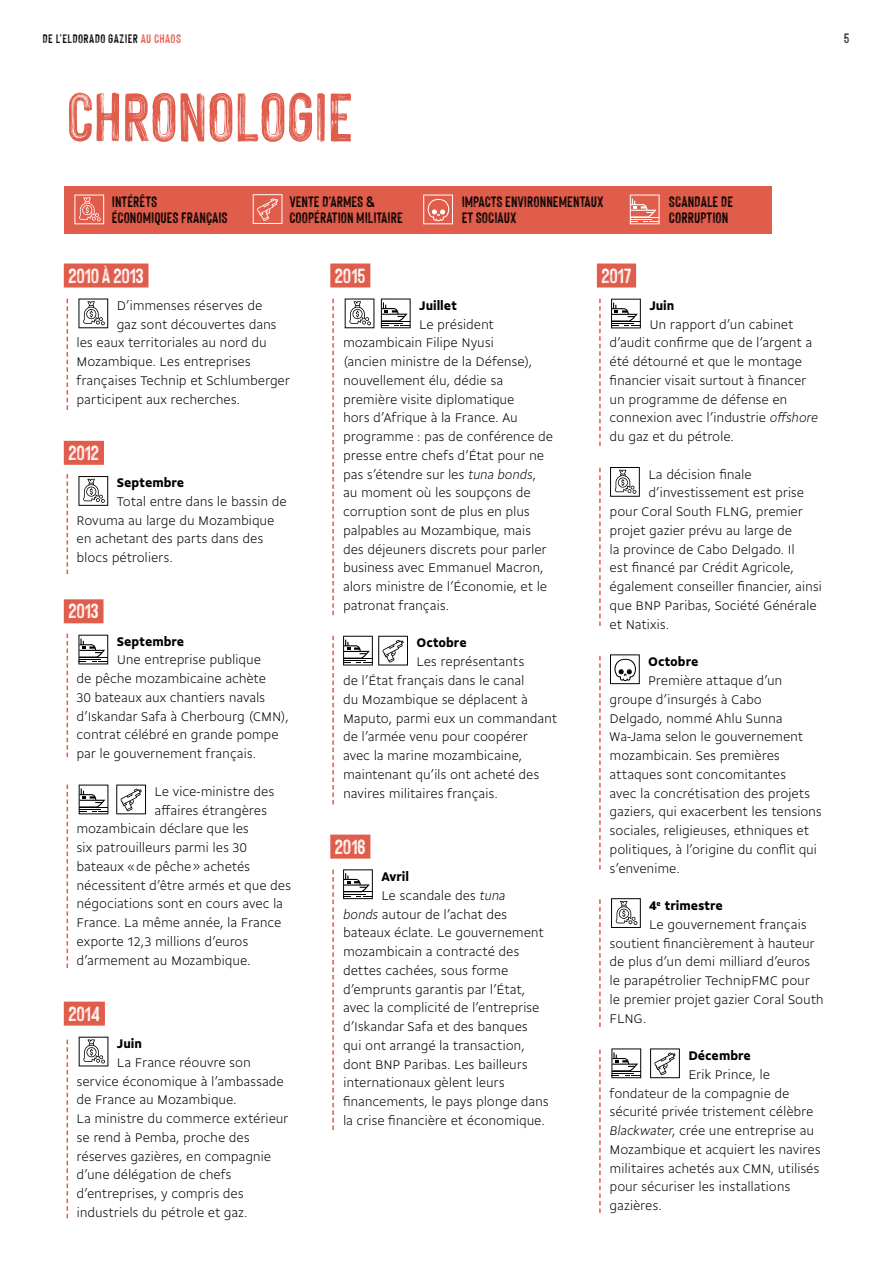
<style>
.page{position:relative;width:893px;height:1263px;background:#fff}
.page>*{position:absolute;margin:0;border:0;box-sizing:border-box;transform-origin:0 0}
.t1{font:75px "Hackney Vector";letter-spacing:-.01em;color:#e05c4b}
.t2{font:22.5px "Hackney Vector";letter-spacing:-.02em;color:#fff}
.t3{font:16.5px/16.5px "Hackney Vector";color:#000}
.t4{font:15px "Hackney Vector";color:#2a3342}
.t5{font:300 13.5px/18.8px "Gemeli";letter-spacing:-.015em;color:#000}
.t6{font:900 13.5px "Gemeli";letter-spacing:-.005em;color:#000}
.t7{font:13.5px "Hackney Vector";letter-spacing:.025em;color:#000}
.s1{color:#e05c4b}
.s2{font-style:italic}
</style>
<div class="page">
<div style="left:65px;top:186px;width:707px;height:48px;background:#e05c4b"></div>
<div style="left:64px;top:263px;width:85px;height:24px;background:#e05c4b"></div>
<div style="left:64px;top:441px;width:40px;height:24px;background:#e05c4b"></div>
<div style="left:64px;top:599px;width:40px;height:24px;background:#e05c4b"></div>
<div style="left:64px;top:1002px;width:41px;height:24px;background:#e05c4b"></div>
<div style="left:330px;top:263px;width:40px;height:24px;background:#e05c4b"></div>
<div style="left:330px;top:834px;width:40px;height:24px;background:#e05c4b"></div>
<div style="left:597px;top:263px;width:39px;height:24px;background:#e05c4b"></div>
<svg style="left:74px;top:195px;width:30px;height:29px"></svg>
<svg style="left:253px;top:194px;width:29px;height:30px"></svg>
<svg style="left:423px;top:195px;width:30px;height:29px"></svg>
<svg style="left:630px;top:195px;width:30px;height:29px"></svg>
<svg style="left:78px;top:298px;width:30px;height:30px"></svg>
<svg style="left:78px;top:476px;width:30px;height:30px"></svg>
<svg style="left:78px;top:635px;width:30px;height:29px"></svg>
<svg style="left:79px;top:784px;width:29px;height:30px"></svg>
<svg style="left:116px;top:784px;width:30px;height:30px"></svg>
<svg style="left:79px;top:1037px;width:29px;height:29px"></svg>
<svg style="left:345px;top:298px;width:29px;height:30px"></svg>
<svg style="left:381px;top:298px;width:30px;height:30px"></svg>
<svg style="left:343px;top:636px;width:65px;height:29px"></svg>
<svg style="left:343px;top:869px;width:30px;height:30px"></svg>
<svg style="left:611px;top:299px;width:30px;height:29px"></svg>
<svg style="left:610px;top:467px;width:30px;height:30px"></svg>
<svg style="left:610px;top:654px;width:30px;height:30px"></svg>
<svg style="left:611px;top:898px;width:30px;height:30px"></svg>
<svg style="left:611px;top:1048px;width:30px;height:30px"></svg>
<svg style="left:650px;top:1048px;width:30px;height:30px"></svg>
<svg style="left:67px;top:299px;width:1px;height:111px"></svg>
<svg style="left:67px;top:474px;width:1px;height:100px"></svg>
<svg style="left:67px;top:633px;width:1px;height:124px"></svg>
<svg style="left:67px;top:784px;width:1px;height:184px"></svg>
<svg style="left:67px;top:1040px;width:1px;height:178px"></svg>
<svg style="left:332px;top:299px;width:2px;height:316px"></svg>
<svg style="left:332px;top:636px;width:2px;height:168px"></svg>
<svg style="left:332px;top:870px;width:2px;height:260px"></svg>
<svg style="left:599px;top:299px;width:2px;height:147px"></svg>
<svg style="left:599px;top:468px;width:2px;height:158px"></svg>
<svg style="left:599px;top:656px;width:2px;height:214px"></svg>
<svg style="left:599px;top:899px;width:2px;height:128px"></svg>
<svg style="left:599px;top:1049px;width:2px;height:164px"></svg>
<p class="t7" style="left:43px;top:31px;width:140px">DE L’ELDORADO GAZIER <span class="s1">AU CHAOS</span></p>
<p class="t4" style="left:844px;top:30px;width:7px">5</p>
<h1 class="t1" style="left:66px;top:76px;width:289px">CHRONOLOGIE</h1>
<p class="t3" style="left:112px;top:193px;width:117px">INTÉRÊTS<br>ÉCONOMIQUES FRANÇAIS</p>
<p class="t3" style="left:289px;top:193px;width:115px">VENTE D’ARMES &amp;<br>COOPÉRATION MILITAIRE</p>
<p class="t3" style="left:462px;top:193px;width:143px">IMPACTS ENVIRONNEMENTAUX<br>ET SOCIAUX</p>
<p class="t3" style="left:669px;top:193px;width:66px">SCANDALE DE<br>CORRUPTION</p>
<h2 class="t2" style="left:68px;top:263px;width:77px">2010 À 2013</h2>
<p class="t5" style="left:117px;top:295px;width:147px">D’immenses réserves de</p>
<p class="t5" style="left:117px;top:314px;width:161px">gaz sont découvertes dans</p>
<p class="t5" style="left:77px;top:333px;width:192px">les eaux territoriales au nord du</p>
<p class="t5" style="left:77px;top:351px;width:176px">Mozambique. Les entreprises</p>
<p class="t5" style="left:77px;top:370px;width:215px">françaises Technip et Schlumberger</p>
<p class="t5" style="left:77px;top:389px;width:165px">participent aux recherches.</p>
<h2 class="t2" style="left:68px;top:440px;width:33px">2012</h2>
<p class="t6" style="left:117px;top:473px;width:69px">Septembre</p>
<p class="t5" style="left:77px;top:491px;width:212px;text-indent:40px">Total entre dans le bassin de<br>Rovuma au large du Mozambique en achetant des parts dans des blocs pétroliers.</p>
<h2 class="t2" style="left:68px;top:599px;width:32px">2013</h2>
<p class="t6" style="left:117px;top:632px;width:69px">Septembre</p>
<p class="t5" style="left:77px;top:650px;width:214px;text-indent:40px">Une entreprise publique<br>de pêche mozambicaine achète<br>30 bateaux aux chantiers navals d’Iskandar Safa à Cherbourg (CMN), contrat célébré en grande pompe par le gouvernement français.</p>
<p class="t5" style="left:155px;top:781px;width:121px">Le vice-ministre des</p>
<p class="t5" style="left:155px;top:800px;width:114px">affaires étrangères</p>
<p class="t5" style="left:77px;top:818px;width:174px">mozambicain déclare que les</p>
<p class="t5" style="left:77px;top:837px;width:172px">six patrouilleurs parmi les 30</p>
<p class="t5" style="left:77px;top:856px;width:175px">bateaux « de pêche » achetés</p>
<p class="t5" style="left:77px;top:875px;width:216px">nécessitent d’être armés et que des</p>
<p class="t5" style="left:77px;top:893px;width:208px">négociations sont en cours avec la</p>
<p class="t5" style="left:77px;top:912px;width:207px">France. La même année, la France</p>
<p class="t5" style="left:77px;top:931px;width:173px">exporte 12,3 millions d’euros</p>
<p class="t5" style="left:77px;top:950px;width:176px">d’armement au Mozambique.</p>
<h2 class="t2" style="left:68px;top:1001px;width:34px">2014</h2>
<p class="t6" style="left:117px;top:1034px;width:27px">Juin</p>
<p class="t5" style="left:77px;top:1052px;width:213px;text-indent:40px">La France réouvre son service économique à l’ambassade de France au Mozambique.<br>La ministre du commerce extérieur se rend à Pemba, proche des réserves gazières, en compagnie d’une délégation de chefs d’entreprises, y compris des industriels du pétrole et gaz.</p>
<h2 class="t2" style="left:335px;top:263px;width:33px">2015</h2>
<p class="t6" style="left:419px;top:296px;width:39px">Juillet</p>
<p class="t5" style="left:343px;top:314px;width:212px;text-indent:76px">Le président mozambicain Filipe Nyusi<br>(ancien ministre de la Défense), nouvellement élu, dédie sa première visite diplomatique<br>hors d’Afrique à la France. Au programme : pas de conférence de presse entre chefs d’État pour ne pas s’étendre sur les <span class="s2">tuna bonds</span>, au moment où les soupçons de corruption sont de plus en plus palpables au Mozambique, mais des déjeuners discrets pour parler business avec Emmanuel Macron, alors ministre de l’Économie, et le patronat français.</p>
<p class="t6" style="left:416px;top:633px;width:52px">Octobre</p>
<p class="t5" style="left:343px;top:651px;width:215px;text-indent:73px">Les représentants<br>de l’État français dans le canal<br>du Mozambique se déplacent à<br>Maputo, parmi eux un commandant de l’armée venu pour coopérer avec la marine mozambicaine, maintenant qu’ils ont acheté des navires militaires français.</p>
<h2 class="t2" style="left:335px;top:834px;width:33px">2016</h2>
<p class="t6" style="left:381px;top:867px;width:29px">Avril</p>
<p class="t5" style="left:381px;top:885px;width:126px">Le scandale des <span class="s2">tuna</span></p>
<p class="t5" style="left:343px;top:904px;width:166px"><span class="s2">bonds</span> autour de l’achat des</p>
<p class="t5" style="left:343px;top:922px;width:202px">bateaux éclate. Le gouvernement</p>
<p class="t5" style="left:343px;top:941px;width:178px">mozambicain a contracté des</p>
<p class="t5" style="left:343px;top:960px;width:167px">dettes cachées, sous forme</p>
<p class="t5" style="left:343px;top:979px;width:184px">d’emprunts garantis par l’État,</p>
<p class="t5" style="left:343px;top:997px;width:198px">avec la complicité de l’entreprise</p>
<p class="t5" style="left:343px;top:1016px;width:186px">d’Iskandar Safa et des banques</p>
<p class="t5" style="left:343px;top:1035px;width:183px">qui ont arrangé la transaction,</p>
<p class="t5" style="left:343px;top:1054px;width:186px">dont BNP Paribas. Les bailleurs</p>
<p class="t5" style="left:343px;top:1072px;width:163px">internationaux gèlent leurs</p>
<p class="t5" style="left:343px;top:1091px;width:207px">financements, le pays plonge dans</p>
<p class="t5" style="left:343px;top:1110px;width:203px">la crise financière et économique.</p>
<h2 class="t2" style="left:601px;top:263px;width:32px">2017</h2>
<p class="t6" style="left:649px;top:296px;width:27px">Juin</p>
<p class="t5" style="left:610px;top:314px;width:210px;text-indent:40px">Un rapport d’un cabinet d’audit confirme que de l’argent a été détourné et que le montage financier visait surtout à financer un programme de défense en connexion avec l’industrie <span class="s2">offshore </span>du gaz et du pétrole.</p>
<p class="t5" style="left:648px;top:464px;width:105px">La décision finale</p>
<p class="t5" style="left:648px;top:483px;width:157px">d’investissement est prise</p>
<p class="t5" style="left:610px;top:501px;width:195px">pour Coral South FLNG, premier</p>
<p class="t5" style="left:610px;top:520px;width:184px">projet gazier prévu au large de</p>
<p class="t5" style="left:610px;top:539px;width:187px">la province de Cabo Delgado. Il</p>
<p class="t5" style="left:610px;top:558px;width:186px">est financé par Crédit Agricole,</p>
<p class="t5" style="left:610px;top:576px;width:214px">également conseiller financier, ainsi</p>
<p class="t5" style="left:610px;top:595px;width:209px">que BNP Paribas, Société Générale</p>
<p class="t5" style="left:610px;top:614px;width:61px">et Natixis.</p>
<p class="t6" style="left:648px;top:652px;width:52px">Octobre</p>
<p class="t5" style="left:610px;top:670px;width:214px;text-indent:39px">Première attaque d’un groupe d’insurgés à Cabo<br>Delgado, nommé Ahlu Sunna<br>Wa-Jama selon le gouvernement mozambicain. Ses premières attaques sont concomitantes<br>avec la concrétisation des projets gaziers, qui exacerbent les tensions sociales, religieuses, ethniques et politiques, à l’origine du conflit qui s’envenime.</p>
<p class="t6" style="left:649px;top:896px;width:75px">4<sup>e</sup> trimestre</p>
<p class="t5" style="left:649px;top:914px;width:159px">Le gouvernement français</p>
<p class="t5" style="left:610px;top:933px;width:206px">soutient financièrement à hauteur</p>
<p class="t5" style="left:610px;top:951px;width:202px">de plus d’un demi milliard d’euros</p>
<p class="t5" style="left:610px;top:970px;width:202px">le parapétrolier TechnipFMC pour</p>
<p class="t5" style="left:610px;top:989px;width:216px">le premier projet gazier Coral South</p>
<p class="t5" style="left:610px;top:1008px;width:38px">FLNG.</p>
<p class="t6" style="left:688px;top:1046px;width:64px">Décembre</p>
<p class="t5" style="left:610px;top:1064px;width:213px;text-indent:79px">Erik Prince, le fondateur de la compagnie de sécurité privée tristement célèbre<br><span class="s2">Blackwater</span>, crée une entreprise au<br>Mozambique et acquiert les navires militaires achetés aux CMN, utilisés pour sécuriser les installations gazières.</p>
</div>
